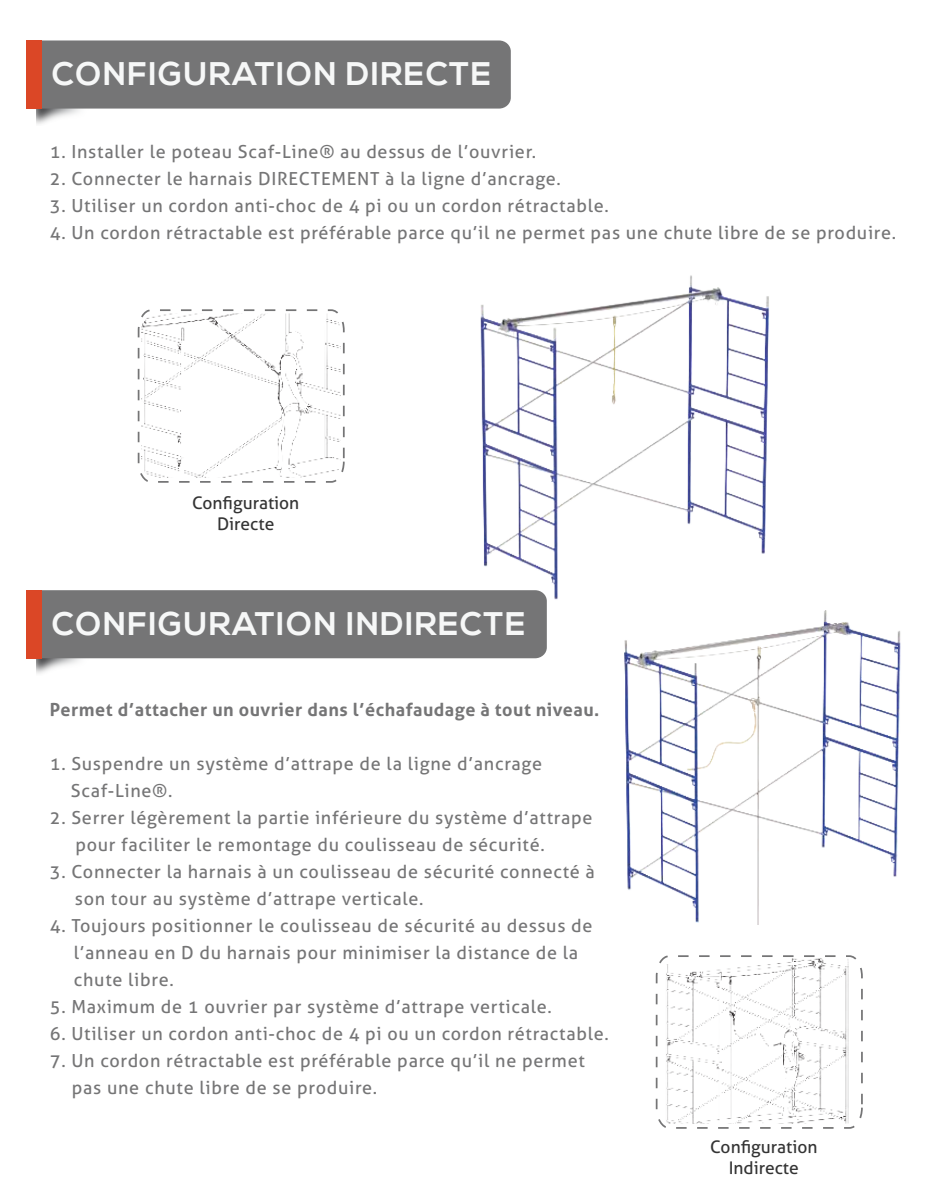
<style>
.page{position:relative;width:928px;height:1188px;background:#fff}
.page>*{position:absolute;margin:0;border:0;box-sizing:border-box;transform-origin:0 0}
.t1{font:700 32.7px "Nexa";letter-spacing:.04em;color:#f6f7f7}
.t2{font:18px/27px "Aller";letter-spacing:.04em;color:#757576}
.t3{font:700 18px "Aller";letter-spacing:.03em;color:#757576}
.t4{font:17.4px/20.9px "Aller";color:#343434;text-align:center}
</style>
<div class="page">
<img style="left:36px;top:109px;width:44px;height:15px">
<div style="left:30px;top:40px;width:481px;height:69px;background:#757576;border-radius:11px"></div>
<div style="left:26px;top:40px;width:16px;height:69px;background:#db4726"></div>
<img style="left:36px;top:658px;width:59px;height:16px">
<div style="left:30px;top:590px;width:517px;height:68px;background:#757576;border-radius:11px"></div>
<div style="left:26px;top:590px;width:16px;height:68px;background:#db4726"></div>
<svg style="left:137px;top:309px;width:208px;height:174px"></svg>
<img style="left:141px;top:313px;width:200px;height:165px">
<svg style="left:655px;top:955px;width:208px;height:174px"></svg>
<img style="left:666px;top:958px;width:186px;height:166px">
<img style="left:459px;top:275px;width:310px;height:330px">
<img style="left:624px;top:610px;width:277px;height:314px">
<h1 class="t1" style="left:52px;top:56px;width:441px">CONFIGURATION DIRECTE</h1>
<p class="t2" style="left:50px;top:138px;width:487px">1. Installer le poteau Scaf-Line® au dessus de l’ouvrier.</p>
<p class="t2" style="left:50px;top:165px;width:512px">2. Connecter le harnais DIRECTEMENT à la ligne d’ancrage.</p>
<p class="t2" style="left:50px;top:192px;width:560px">3. Utiliser un cordon anti-choc de 4 pi ou un cordon rétractable.</p>
<p class="t2" style="left:50px;top:219px;width:847px">4. Un cordon rétractable est préférable parce qu’il ne permet pas une chute libre de se produire.</p>
<p class="t4" style="left:192px;top:493px;width:109px">Configuration<br>Directe</p>
<h1 class="t1" style="left:52px;top:605px;width:475px">CONFIGURATION INDIRECTE</h1>
<p class="t3" style="left:50px;top:702px;width:551px">Permet d’attacher un ouvrier dans l’échafaudage à tout niveau.</p>
<p class="t2" style="left:71px;top:750px;width:473px;text-indent:-21px">1. Suspendre un système d’attrape de la ligne d’ancrage<br>Scaf-Line®.</p>
<p class="t2" style="left:75px;top:804px;width:518px;text-indent:-26px">2. Serrer légèrement la partie inférieure du système d’attrape pour faciliter le remontage du coulisseau de sécurité.</p>
<p class="t2" style="left:75px;top:858px;width:521px;text-indent:-25px">3. Connecter la harnais à un coulisseau de sécurité connecté à son tour au système d’attrape verticale.</p>
<p class="t2" style="left:74px;top:912px;width:520px;text-indent:-24px">4. Toujours positionner le coulisseau de sécurité au dessus de l’anneau en D du harnais pour minimiser la distance de la chute libre.</p>
<p class="t2" style="left:50px;top:993px;width:503px">5. Maximum de 1 ouvrier par système d’attrape verticale.</p>
<p class="t2" style="left:50px;top:1020px;width:560px">6. Utiliser un cordon anti-choc de 4 pi ou un cordon rétractable.</p>
<p class="t2" style="left:72px;top:1047px;width:514px;text-indent:-22px">7. Un cordon rétractable est préférable parce qu’il ne permet pas une chute libre de se produire.</p>
<p class="t4" style="left:710px;top:1137px;width:109px">Configuration<br>Indirecte</p>
</div>
